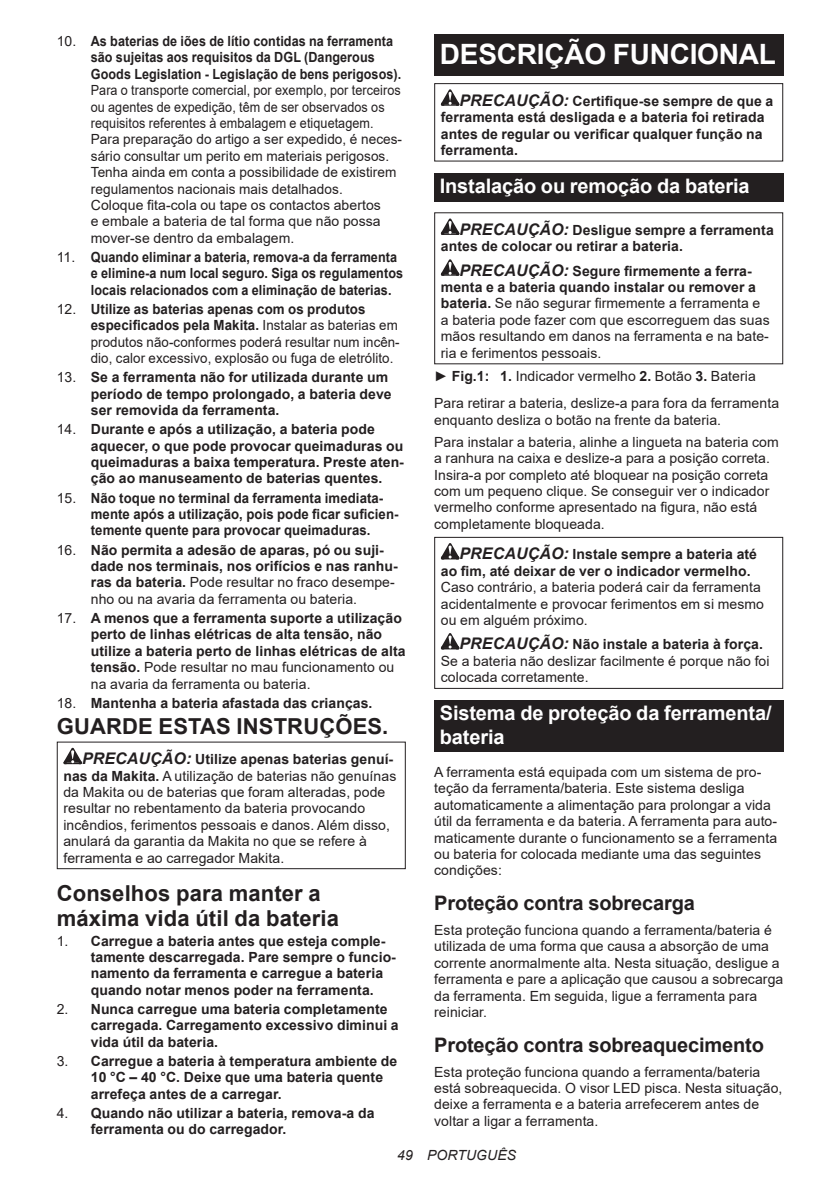
<style>
.page{position:relative;width:840px;height:1191px;background:#fff}
.page>*{position:absolute;margin:0;border:0;box-sizing:border-box;transform-origin:0 0}
.t1{font:700 28px "Arial";letter-spacing:-.01em;color:#fff}
.t2{font:700 22px/25.8px "Arial";letter-spacing:.005em;color:#231f20}
.t3{font:700 20px/23.4px "Arial";letter-spacing:-.01em;color:#fff}
.t4{font:700 20px "Arial";letter-spacing:-.01em;color:#231f20}
.t5{font:14px/16.4px "Arial";letter-spacing:.005em;color:#231f20}
.t6{font:700 14px/16.4px "Arial";letter-spacing:.005em;color:#231f20}
.t7{font:14px/16.4px "Arial";letter-spacing:.005em;color:#231f20;scale:.9 1}
.t8{font:700 14px/16.4px "Arial";letter-spacing:.005em;color:#231f20;scale:.9 1}
.t9{font:700 14px/16.4px "Arial";letter-spacing:.005em;color:#231f20;scale:.94 1}
.t10{font:italic 14px "Arial";letter-spacing:.005em;color:#231f20}
.s1{font-weight:400}
.s2{font-weight:700}
.s3{font-weight:700;font-style:italic;font-size:16px}
.s4{font-style:italic;font-size:16px}
</style>
<div class="page">
<svg style="left:63px;top:748px;width:19px;height:16px"></svg>
<div style="left:57px;top:741px;width:348px;height:128px;border:1px solid #231f20"></div>
<div style="left:434px;top:34px;width:348px;height:41px;background:#231f20"></div>
<svg style="left:440px;top:89px;width:19px;height:17px"></svg>
<div style="left:434px;top:83px;width:348px;height:79px;border:1px solid #231f20"></div>
<div style="left:434px;top:173px;width:348px;height:28px;background:#231f20"></div>
<svg style="left:440px;top:218px;width:19px;height:17px"></svg>
<svg style="left:440px;top:259px;width:19px;height:17px"></svg>
<svg style="left:440px;top:543px;width:19px;height:16px"></svg>
<svg style="left:440px;top:633px;width:19px;height:16px"></svg>
<div style="left:434px;top:537px;width:348px;height:152px;border:1px solid #231f20"></div>
<div style="left:434px;top:700px;width:348px;height:52px;background:#231f20"></div>
<p class="t8" style="left:91px;top:33px;width:346px;text-indent:-34px"><span class="s1">10.</span> As baterias de iões de lítio contidas na ferramenta são sujeitas aos requisitos da DGL (Dangerous<br>Goods Legislation - Legislação de bens perigosos).</p>
<p class="t7" style="left:91px;top:82px;width:347px">Para o transporte comercial, por exemplo, por terceiros ou agentes de expedição, têm de ser observados os requisitos referentes à embalagem e etiquetagem.<br>Para preparação do artigo a ser expedido, é neces&shy;sário consultar um perito em materiais perigosos.<br>Tenha ainda em conta a possibilidade de existirem regulamentos nacionais mais detalhados.<br>Coloque fita-cola ou tape os contactos abertos<br>e embale a bateria de tal forma que não possa mover-se dentro da embalagem.</p>
<p class="t8" style="left:91px;top:249px;width:348px;text-indent:-34px"><span class="s1">11.</span> Quando eliminar a bateria, remova-a da ferramenta e elimine-a num local seguro. Siga os regulamentos locais relacionados com a eliminação de baterias.</p>
<p class="t5" style="left:91px;top:301px;width:310px;text-indent:-34px">12. <span class="s2">Utilize as baterias apenas com os produtos especificados pela Makita.</span> Instalar as baterias em produtos não-conformes poderá resultar num incên&shy;dio, calor excessivo, explosão ou fuga de eletrólito.</p>
<p class="t6" style="left:91px;top:369px;width:302px;text-indent:-34px"><span class="s1">13.</span> Se a ferramenta não for utilizada durante um período de tempo prolongado, a bateria deve ser removida da ferramenta.</p>
<p class="t6" style="left:91px;top:421px;width:314px;text-indent:-34px"><span class="s1">14.</span> Durante e após a utilização, a bateria pode aquecer, o que pode provocar queimaduras ou queimaduras a baixa temperatura. Preste aten&shy;ção ao manuseamento de baterias quentes.</p>
<p class="t9" style="left:91px;top:490px;width:328px;text-indent:-34px"><span class="s1">15.</span> Não toque no terminal da ferramenta imediata&shy;mente após a utilização, pois pode ficar suficien&shy;temente quente para provocar queimaduras.</p>
<p class="t6" style="left:91px;top:541px;width:308px;text-indent:-34px"><span class="s1">16.</span> Não permita a adesão de aparas, pó ou suji&shy;dade nos terminais, nos orifícios e nas ranhu&shy;ras da bateria. <span class="s1">Pode resultar no fraco desempe&shy;nho ou na avaria da ferramenta ou bateria.</span></p>
<p class="t6" style="left:91px;top:610px;width:316px;text-indent:-34px"><span class="s1">17.</span> A menos que a ferramenta suporte a utilização perto de linhas elétricas de alta tensão, não utilize a bateria perto de linhas elétricas de alta tensão. <span class="s1">Pode resultar no mau funcionamento ou na avaria da ferramenta ou bateria.</span></p>
<p class="t6" style="left:57px;top:695px;width:317px"><span class="s1">18.</span> Mantenha a bateria afastada das crianças.</p>
<h2 class="t2" style="left:57px;top:713px;width:333px">GUARDE ESTAS INSTRUÇÕES.</h2>
<p class="t5" style="left:63px;top:751px;width:334px;text-indent:19px"><span class="s3">PRECAUÇÃO:</span> <span class="s2">Utilize apenas baterias genuí&shy;nas da Makita.</span> A utilização de baterias não genuínas da Makita ou de baterias que foram alteradas, pode resultar no rebentamento da bateria provocando incêndios, ferimentos pessoais e danos. Além disso, anulará da garantia da Makita no que se refere à ferramenta e ao carregador Makita.</p>
<h2 class="t2" style="left:57px;top:880px;width:284px">Conselhos para manter a máxima vida útil da bateria</h2>
<p class="t6" style="left:91px;top:932px;width:306px;text-indent:-34px"><span class="s1">1.</span> Carregue a bateria antes que esteja comple&shy;tamente descarregada. Pare sempre o funcio&shy;namento da ferramenta e carregue a bateria quando notar menos poder na ferramenta.</p>
<p class="t6" style="left:91px;top:1001px;width:309px;text-indent:-34px"><span class="s1">2.</span> Nunca carregue uma bateria completamente carregada. Carregamento excessivo diminui a vida útil da bateria.</p>
<p class="t6" style="left:91px;top:1053px;width:308px;text-indent:-34px"><span class="s1">3.</span> Carregue a bateria à temperatura ambiente de<br>10 °C – 40 °C. Deixe que uma bateria quente arrefeça antes de a carregar.</p>
<p class="t6" style="left:91px;top:1105px;width:285px;text-indent:-34px"><span class="s1">4.</span> Quando não utilizar a bateria, remova-a da ferramenta ou do carregador.</p>
<h1 class="t1" style="left:439px;top:34px;width:337px">DESCRIÇÃO FUNCIONAL</h1>
<p class="t6" style="left:440px;top:93px;width:334px;text-indent:19px"><span class="s4">PRECAUÇÃO:</span> Certifique-se sempre de que a ferramenta está desligada e a bateria foi retirada antes de regular ou verificar qualquer função na ferramenta.</p>
<h3 class="t3" style="left:439px;top:174px;width:311px">Instalação ou remoção da bateria</h3>
<p class="t6" style="left:440px;top:222px;width:334px;text-indent:19px"><span class="s4">PRECAUÇÃO:</span> Desligue sempre a ferramenta antes de colocar ou retirar a bateria.</p>
<p class="t5" style="left:440px;top:262px;width:330px;text-indent:19px"><span class="s3">PRECAUÇÃO:</span> <span class="s2">Segure firmemente a ferra&shy;menta e a bateria quando instalar ou remover a bateria.</span> Se não segurar firmemente a ferramenta e a bateria pode fazer com que escorreguem das suas mãos resultando em danos na ferramenta e na bate&shy;ria e ferimentos pessoais.</p>
<p class="t5" style="left:434px;top:362px;width:346px;line-height:27.8px">► <span class="s2">Fig.1: 1.</span> Indicador vermelho <span class="s2">2.</span> Botão <span class="s2">3.</span> Bateria<br>Para retirar a bateria, deslize-a para fora da ferramenta</p>
<p class="t5" style="left:434px;top:409px;width:346px;line-height:22px">enquanto desliza o botão na frente da bateria.<br>Para instalar a bateria, alinhe a lingueta na bateria com</p>
<p class="t5" style="left:434px;top:450px;width:337px">a ranhura na caixa e deslize-a para a posição correta.<br>Insira-a por completo até bloquear na posição correta com um pequeno clique. Se conseguir ver o indicador vermelho conforme apresentado na figura, não está completamente bloqueada.</p>
<p class="t6" style="left:440px;top:546px;width:317px;text-indent:19px"><span class="s4">PRECAUÇÃO:</span> Instale sempre a bateria até ao fim, até deixar de ver o indicador vermelho.</p>
<p class="t5" style="left:440px;top:579px;width:324px">Caso contrário, a bateria poderá cair da ferramenta acidentalmente e provocar ferimentos em si mesmo ou em alguém próximo.</p>
<p class="t5" style="left:440px;top:636px;width:330px;text-indent:19px"><span class="s3">PRECAUÇÃO:</span> <span class="s2">Não instale a bateria à força.<br></span>Se a bateria não deslizar facilmente é porque não foi colocada corretamente.</p>
<h3 class="t3" style="left:439px;top:701px;width:333px">Sistema de proteção da ferramenta/ bateria</h3>
<p class="t5" style="left:434px;top:764px;width:344px">A ferramenta está equipada com um sistema de pro&shy;teção da ferramenta/bateria. Este sistema desliga automaticamente a alimentação para prolongar a vida útil da ferramenta e da bateria. A ferramenta para auto&shy;maticamente durante o funcionamento se a ferramenta ou bateria for colocada mediante uma das seguintes condições:</p>
<h3 class="t4" style="left:434px;top:889px;width:262px">Proteção contra sobrecarga</h3>
<p class="t5" style="left:434px;top:921px;width:350px">Esta proteção funciona quando a ferramenta/bateria é utilizada de uma forma que causa a absorção de uma corrente anormalmente alta. Nesta situação, desligue a ferramenta e pare a aplicação que causou a sobrecarga da ferramenta. Em seguida, ligue a ferramenta para reiniciar.</p>
<h3 class="t4" style="left:434px;top:1030px;width:331px">Proteção contra sobreaquecimento</h3>
<p class="t5" style="left:434px;top:1063px;width:349px">Esta proteção funciona quando a ferramenta/bateria está sobreaquecida. O visor LED pisca. Nesta situação, deixe a ferramenta e a bateria arrefecerem antes de voltar a ligar a ferramenta.</p>
<p class="t10" style="left:397px;top:1146px;width:120px">49 PORTUGUÊS</p>
</div>
